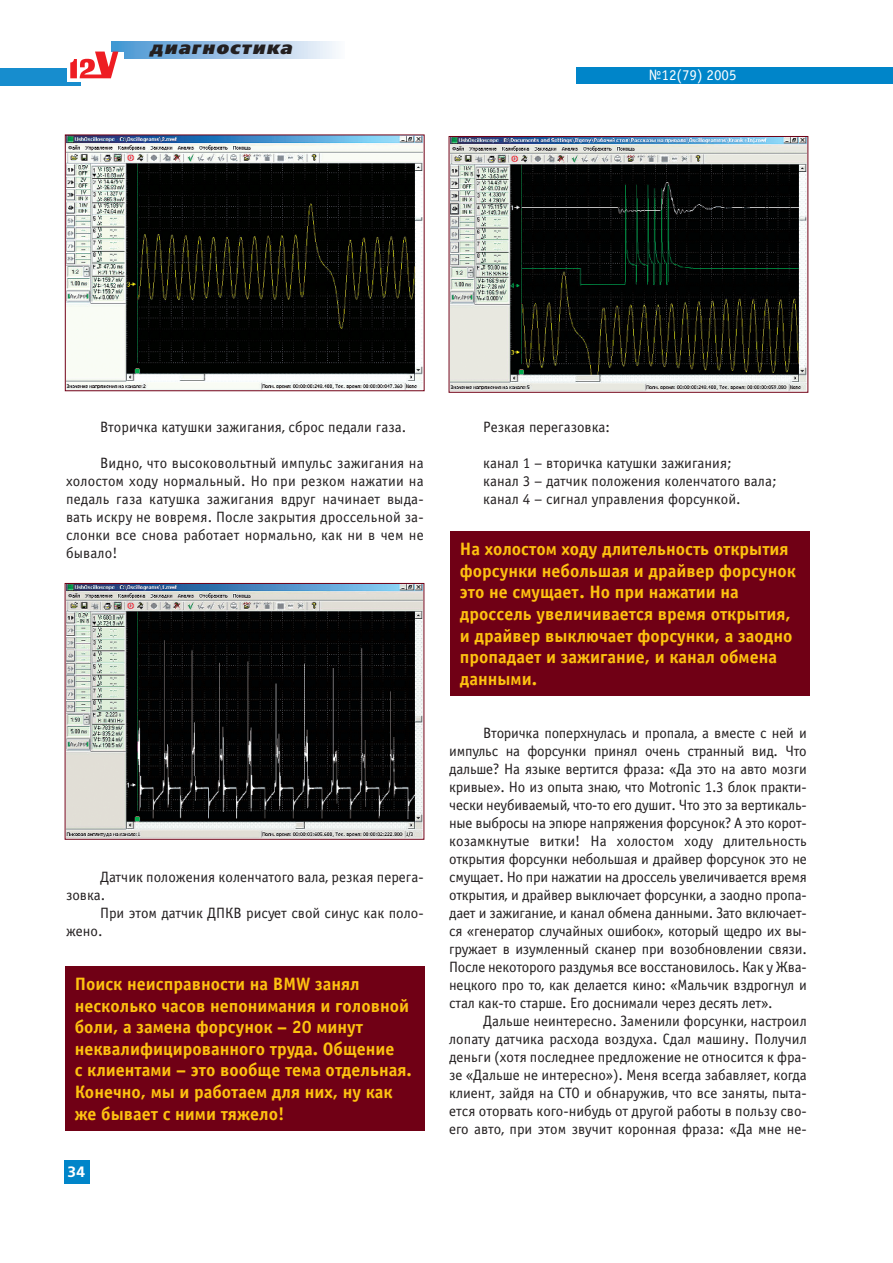
<style>
.page{position:relative;width:893px;height:1263px;background:#fff}
.page>*{position:absolute;margin:0;border:0;box-sizing:border-box;transform-origin:0 0}
.t1{font:700 18px/21.6px "Officina Sans C";color:#fec210}
.t2{font:italic 18px "Free Set Black C";letter-spacing:.075em;color:#231f20}
.t3{font:15px/18px "Officina Sans C";color:#231f20;text-align:justify}
.t4{font:15px "Officina Sans C";color:#fff}
.t5{font:700 15px "Free Set C";color:#fff}
</style>
<div class="page">
<div style="left:64px;top:1160px;width:25px;height:23px;background:#0085c9"></div>
<div style="left:577px;top:67px;width:315px;height:17px;background:#0085c9"></div>
<div style="left:111px;top:42px;width:233px;height:17px;background:linear-gradient(to right,#4492d1,#f9f6fb)"></div>
<div style="left:0;top:68px;width:81px;height:17px;background:#178dce"></div>
<div style="left:67px;top:52px;width:57px;height:29px;background:#fff"></div>
<svg style="left:70px;top:52px;width:48px;height:26px"></svg>
<img style="left:450px;top:138px;width:356px;height:253px">
<div style="left:448px;top:136px;width:360px;height:257px;border:1px solid #700015"></div>
<img style="left:67px;top:585px;width:355px;height:253px">
<div style="left:65px;top:583px;width:359px;height:257px;border:1px solid #700015"></div>
<img style="left:67px;top:137px;width:355px;height:252px">
<div style="left:65px;top:966px;width:359px;height:164px;background:#700015"></div>
<div style="left:450px;top:531px;width:359px;height:164px;background:#700015"></div>
<p class="t2" style="left:150px;top:40px;width:144px">диагностика</p>
<p class="t4" style="left:649px;top:70px;width:89px">№12(79) 2005</p>
<p class="t3" style="left:100px;top:419px;width:307px">Вторичка катушки зажигания, сброс педали газа.</p>
<p class="t3" style="left:66px;top:455px;width:359px;text-indent:34px">Видно, что высоковольтный импульс зажигания на холостом ходу нормальный. Но при резком нажатии на педаль газа катушка зажигания вдруг начинает выда&shy;вать искру не вовремя. После закрытия дроссельной за&shy;слонки все снова работает нормально, как ни в чем не бывало!</p>
<p class="t3" style="left:66px;top:869px;width:359px;text-indent:34px">Датчик положения коленчатого вала, резкая перега&shy;зовка.</p>
<p class="t3" style="left:66px;top:905px;width:359px;text-indent:34px">При этом датчик ДПКВ рисует свой синус как поло&shy;жено.</p>
<p class="t1" style="left:75px;top:975px;width:339px">Поиск неисправности на BMW занял несколько часов непонимания и головной боли, а замена форсунок – 20 минут неквалифицированного труда. Общение<br>с клиентами – это вообще тема отдельная.<br>Конечно, мы и работаем для них, ну как же бывает с ними тяжело!</p>
<p class="t5" style="left:67px;top:1166px;width:20px">34</p>
<p class="t3" style="left:483px;top:419px;width:128px">Резкая перегазовка:</p>
<p class="t3" style="left:483px;top:455px;width:295px;text-align:left">канал 1 – вторичка катушки зажигания;<br>канал 3 – датчик положения коленчатого вала; канал 4 – сигнал управления форсункой.</p>
<p class="t1" style="left:460px;top:540px;width:337px">На холостом ходу длительность открытия форсунки небольшая и драйвер форсунок это не смущает. Но при нажатии на дроссель увеличивается время открытия, и драйвер выключает форсунки, а заодно пропадает и зажигание, и канал обмена данными.</p>
<p class="t3" style="left:449px;top:725px;width:359px;text-indent:34px">Вторичка поперхнулась и пропала, а вместе с ней и импульс на форсунки принял очень странный вид. Что дальше? На языке вертится фраза: «Да это на авто мозги кривые». Но из опыта знаю, что Motronic 1.3 блок практи&shy;чески неубиваемый, что-то его душит. Что это за вертикаль&shy;ные выбросы на эпюре напряжения форсунок? А это корот&shy;козамкнутые витки! На холостом ходу длительность открытия форсунки небольшая и драйвер форсунок это не смущает. Но при нажатии на дроссель увеличивается время открытия, и драйвер выключает форсунки, а заодно пропа&shy;дает и зажигание, и канал обмена данными. Зато включает&shy;ся «генератор случайных ошибок», который щедро их вы&shy;гружает в изумленный сканер при возобновлении связи.<br>После некоторого раздумья все восстановилось. Как у Жва&shy;нецкого про то, как делается кино: «Мальчик вздрогнул и стал как-то старше. Его доснимали через десять лет».</p>
<p class="t3" style="left:449px;top:1013px;width:359px;text-indent:34px">Дальше неинтересно. Заменили форсунки, настроил лопату датчика расхода воздуха. Сдал машину. Получил деньги (хотя последнее предложение не относится к фра&shy;зе «Дальше не интересно»). Меня всегда забавляет, когда клиент, зайдя на СТО и обнаружив, что все заняты, пыта&shy;ется оторвать кого-нибудь от другой работы в пользу сво&shy;его авто, при этом звучит коронная фраза: «Да мне не-</p>
</div>
